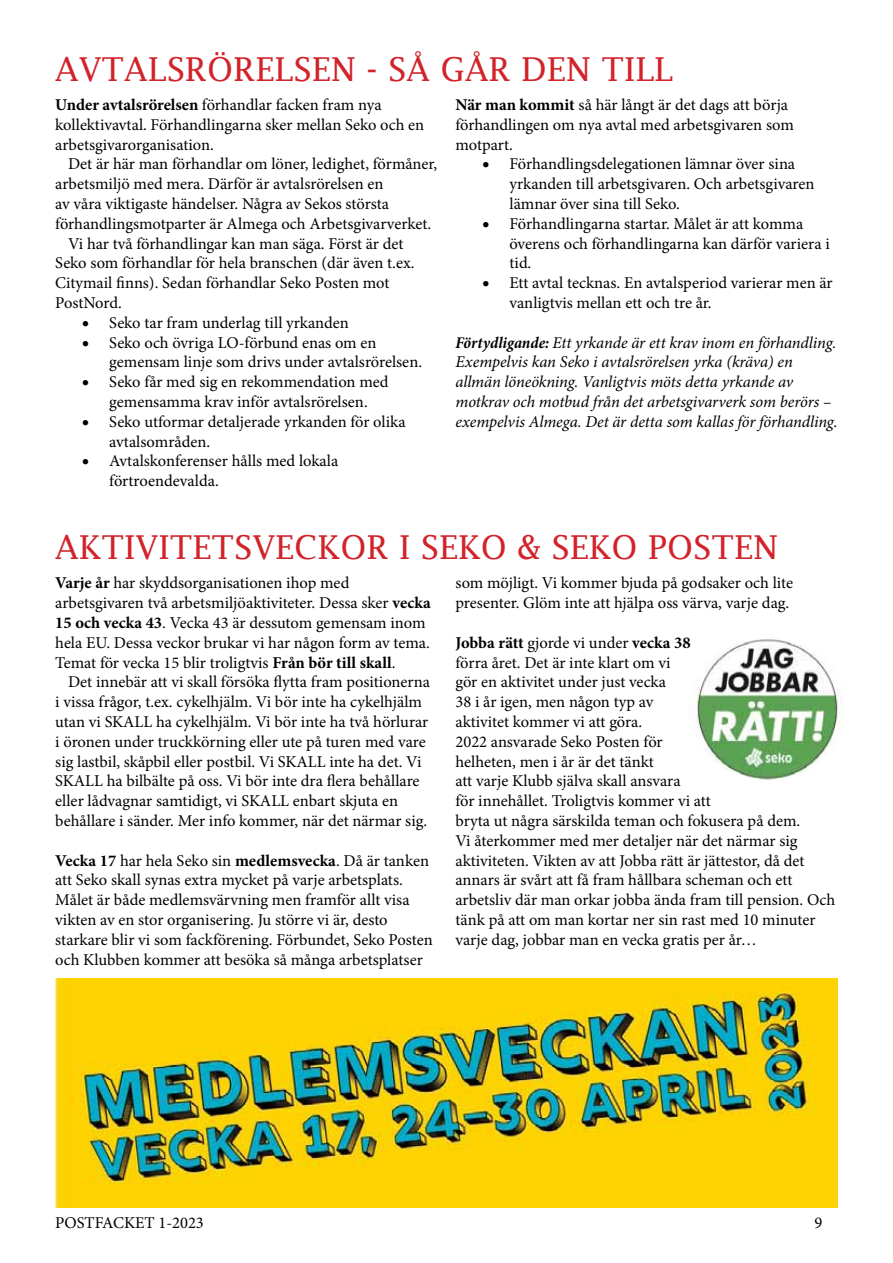
<style>
.page{position:relative;width:893px;height:1263px;background:#fff}
.page>*{position:absolute;margin:0;border:0;box-sizing:border-box;transform-origin:0 0}
.t1{font:33px "Lucida Fax";color:#d2232a}
.t2{font:16.5px/19.8px "Minion Pro";color:#000}
.t3{font:italic 16.5px/19.8px "Minion Pro";letter-spacing:-.01em;color:#000}
.s1{font-weight:700}
.s2{font-weight:700;font-stretch:condensed}
</style>
<div class="page">
<img style="left:55px;top:978px;width:783px;height:230px">
<img style="left:696px;top:639px;width:146px;height:141px">
<h1 class="t1" style="left:55px;top:50px;width:619px">AVTALSRÖRELSEN - SÅ GÅR DEN TILL</h1>
<p class="t2" style="left:55px;top:95px;width:371px"><span class="s1">Under avtalsrörelsen</span> förhandlar facken fram nya kollektivavtal. Förhandlingarna sker mellan Seko och en arbetsgivarorganisation.</p>
<p class="t2" style="left:68px;top:154px;width:371px">Det är här man förhandlar om löner, ledighet, förmåner,</p>
<p class="t2" style="left:55px;top:174px;width:330px">arbetsmiljö med mera. Därför är avtalsrörelsen en</p>
<p class="t2" style="left:55px;top:194px;width:335px">av våra viktigaste händelser. Några av Sekos största</p>
<p class="t2" style="left:55px;top:214px;width:378px">förhandlingsmotparter är Almega och Arbetsgivarverket.</p>
<p class="t2" style="left:68px;top:233px;width:337px">Vi har två förhandlingar kan man säga. Först är det</p>
<p class="t2" style="left:55px;top:253px;width:361px">Seko som förhandlar för hela branschen (där även t.ex.</p>
<p class="t2" style="left:55px;top:273px;width:336px">Citymail finns). Sedan förhandlar Seko Posten mot</p>
<p class="t2" style="left:55px;top:293px;width:68px">PostNord.</p>
<p class="t2" style="left:82px;top:313px;width:268px">• Seko tar fram underlag till yrkanden</p>
<p class="t2" style="left:109px;top:332px;width:314px;text-indent:-27px">• Seko och övriga LO-förbund enas om en gemensam linje som drivs under avtalsrörelsen.</p>
<p class="t2" style="left:82px;top:372px;width:308px;text-align:center">• Seko får med sig en rekommendation med gemensamma krav inför avtalsrörelsen.</p>
<p class="t2" style="left:109px;top:412px;width:298px;text-indent:-27px">• Seko utformar detaljerade yrkanden för olika avtalsområden.</p>
<p class="t2" style="left:109px;top:451px;width:231px;text-indent:-27px">• Avtalskonferenser hålls med lokala förtroendevalda.</p>
<p class="t2" style="left:455px;top:95px;width:340px"><span class="s1">När man kommit</span> så här långt är det dags att börja förhandlingen om nya avtal med arbetsgivaren som motpart.</p>
<p class="t2" style="left:509px;top:154px;width:306px;text-indent:-27px">• Förhandlingsdelegationen lämnar över sina yrkanden till arbetsgivaren. Och arbetsgivaren lämnar över sina till Seko.</p>
<p class="t2" style="left:509px;top:214px;width:322px;text-indent:-27px">• Förhandlingarna startar. Målet är att komma överens och förhandlingarna kan därför variera i tid.</p>
<p class="t2" style="left:509px;top:273px;width:325px;text-indent:-27px">• Ett avtal tecknas. En avtalsperiod varierar men är vanligtvis mellan ett och tre år.</p>
<p class="t3" style="left:455px;top:332px;width:384px"><span class="s2">Förtydligande:</span> Ett yrkande är ett krav inom en förhandling.<br>Exempelvis kan Seko i avtalsrörelsen yrka (kräva) en allmän löneökning. Vanligtvis möts detta yrkande av motkrav och motbud från det arbetsgivarverk som berörs – exempelvis Almega. Det är detta som kallas för förhandling.</p>
<h1 class="t1" style="left:55px;top:528px;width:724px">AKTIVITETSVECKOR I SEKO &amp; SEKO POSTEN</h1>
<p class="t2" style="left:55px;top:573px;width:377px"><span class="s1">Varje år</span> har skyddsorganisationen ihop med arbetsgivaren två arbetsmiljöaktiviteter. Dessa sker <span class="s1">vecka 15 och vecka 43</span>. Vecka 43 är dessutom gemensam inom hela EU. Dessa veckor brukar vi har någon form av tema.<br>Temat för vecka 15 blir troligtvis <span class="s1">Från bör till skall</span>.</p>
<p class="t2" style="left:55px;top:672px;width:376px;text-indent:13px">Det innebär att vi skall försöka flytta fram positionerna i vissa frågor, t.ex. cykelhjälm. Vi bör inte ha cykelhjälm utan vi SKALL ha cykelhjälm. Vi bör inte ha två hörlurar i öronen under truckkörning eller ute på turen med vare sig lastbil, skåpbil eller postbil. Vi SKALL inte ha det. Vi SKALL ha bilbälte på oss. Vi bör inte dra flera behållare eller lådvagnar samtidigt, vi SKALL enbart skjuta en behållare i sänder. Mer info kommer, när det närmar sig.</p>
<p class="t2" style="left:55px;top:850px;width:379px"><span class="s1">Vecka 17</span> har hela Seko sin <span class="s1">medlemsvecka</span>. Då är tanken att Seko skall synas extra mycket på varje arbetsplats.<br>Målet är både medlemsvärvning men framför allt visa vikten av en stor organisering. Ju större vi är, desto starkare blir vi som fackförening. Förbundet, Seko Posten och Klubben kommer att besöka så många arbetsplatser</p>
<p class="t2" style="left:455px;top:573px;width:339px">som möjligt. Vi kommer bjuda på godsaker och lite presenter. Glöm inte att hjälpa oss värva, varje dag.</p>
<p class="t2" style="left:455px;top:633px;width:381px"><span class="s1">Jobba rätt</span> gjorde vi under <span class="s1">vecka 38<br></span>förra året. Det är inte klart om vi<br>gör en aktivitet under just vecka<br>38 i år igen, men någon typ av<br>aktivitet kommer vi att göra.<br>2022 ansvarade Seko Posten för<br>helheten, men i år är det tänkt<br>att varje Klubb själva skall ansvara<br>för innehållet. Troligtvis kommer vi att<br>bryta ut några särskilda teman och fokusera på dem.<br>Vi återkommer med mer detaljer när det närmar sig aktiviteten. Vikten av att Jobba rätt är jättestor, då det annars är svårt att få fram hållbara scheman och ett arbetsliv där man orkar jobba ända fram till pension. Och tänk på att om man kortar ner sin rast med 10 minuter varje dag, jobbar man en vecka gratis per år…</p>
<p class="t2" style="left:55px;top:1213px;width:150px">POSTFACKET 1-2023</p>
<p class="t2" style="left:814px;top:1213px;width:9px">9</p>
</div>
